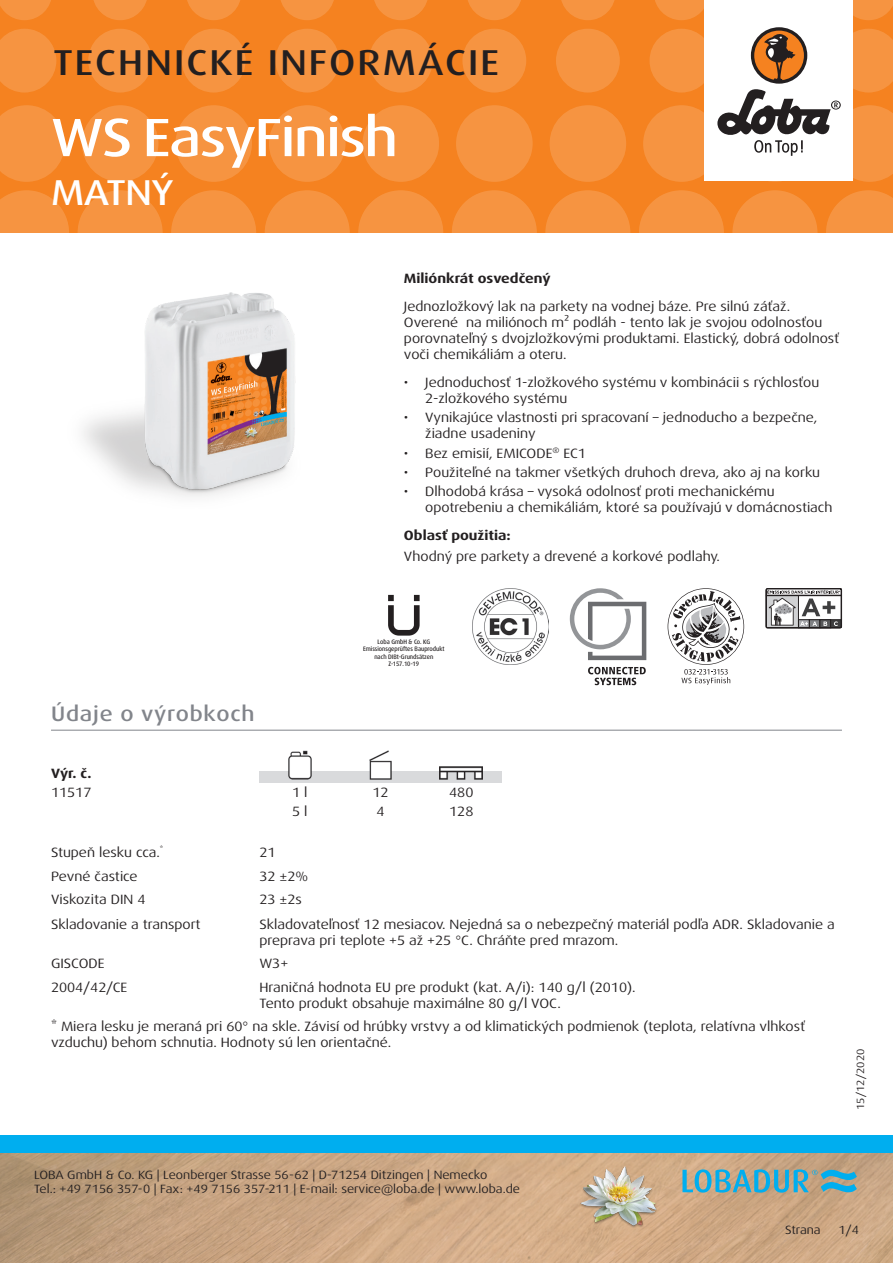
<style>
.page{position:relative;width:893px;height:1263px;background:#fff}
.page>*{position:absolute;margin:0;border:0;box-sizing:border-box;transform-origin:0 0}
.t1{font:500 expanded 54px "Dax Pro";letter-spacing:-.025em;color:#fff}
.t2{font:500 expanded 36px "Dax Pro";letter-spacing:.06em;color:#231f20}
.t3{font:500 expanded 36px "Dax Pro";letter-spacing:-.015em;color:#fff}
.Titel_grau{font:500 expanded 21px "Dax Pro";letter-spacing:.04em;color:#82858b}
.Text{font:expanded 13.5px/16.2px "Dax Pro";color:#231f20}
.Text_Bold{font:700 expanded 13.5px "Dax Pro";color:#231f20}
.Text_zentriert{font:expanded 13.5px "Dax Pro";color:#231f20}
.t4{font:expanded 12px/14.4px "Dax Pro";color:#231f20}
.t5{font:expanded 10.5px "Dax Pro";color:#231f20}
.DIBT{font:500 expanded 6.45px/7.5px "Dax Pro";color:#231f20;text-align:center;scale:.82 1}
</style>
<div class="page">
<div style="left:0;top:0;width:893px;height:233px;background:#f58220"></div>
<svg style="left:0;top:190px;width:69px;height:43px"></svg>
<svg style="left:78px;top:190px;width:85px;height:85px;fill:#f69441"></svg>
<svg style="left:171px;top:190px;width:85px;height:85px;fill:#f69441"></svg>
<svg style="left:265px;top:190px;width:85px;height:85px;fill:#f69441"></svg>
<svg style="left:358px;top:190px;width:85px;height:85px;fill:#f69441"></svg>
<svg style="left:545px;top:190px;width:85px;height:85px;fill:#f69441"></svg>
<svg style="left:452px;top:190px;width:85px;height:85px;fill:#f69441"></svg>
<svg style="left:732px;top:190px;width:85px;height:85px;fill:#f69441"></svg>
<svg style="left:639px;top:190px;width:85px;height:85px;fill:#f69441"></svg>
<svg style="left:826px;top:190px;width:67px;height:43px"></svg>
<svg style="left:0;top:105px;width:65px;height:77px"></svg>
<svg style="left:82px;top:105px;width:76px;height:77px"></svg>
<svg style="left:175px;top:105px;width:77px;height:77px"></svg>
<svg style="left:269px;top:105px;width:76px;height:77px"></svg>
<svg style="left:456px;top:105px;width:77px;height:77px"></svg>
<svg style="left:362px;top:105px;width:77px;height:77px"></svg>
<svg style="left:550px;top:105px;width:76px;height:77px"></svg>
<svg style="left:0;top:29px;width:56px;height:63px"></svg>
<svg style="left:182px;top:29px;width:64px;height:63px"></svg>
<svg style="left:88px;top:29px;width:64px;height:63px"></svg>
<svg style="left:275px;top:29px;width:64px;height:63px"></svg>
<svg style="left:462px;top:29px;width:64px;height:63px"></svg>
<svg style="left:369px;top:29px;width:64px;height:63px"></svg>
<svg style="left:556px;top:29px;width:64px;height:63px"></svg>
<svg style="left:0;top:0;width:51px;height:20px"></svg>
<svg style="left:187px;top:0;width:53px;height:20px"></svg>
<svg style="left:468px;top:0;width:53px;height:20px"></svg>
<svg style="left:655px;top:0;width:49px;height:20px"></svg>
<svg style="left:93px;top:0;width:54px;height:20px"></svg>
<svg style="left:374px;top:0;width:54px;height:20px"></svg>
<svg style="left:281px;top:0;width:53px;height:20px"></svg>
<svg style="left:561px;top:0;width:54px;height:20px"></svg>
<svg style="left:853px;top:0;width:40px;height:20px"></svg>
<img style="left:0;top:1152px;width:893px;height:111px">
<div style="left:0;top:1135px;width:893px;height:17px;background:#00aeef"></div>
<div style="left:704px;top:0;width:149px;height:181px;background:#fff"></div>
<svg style="left:643px;top:29px;width:250px;height:153px"></svg>
<img style="left:578px;top:1161px;width:82px;height:81px">
<svg style="left:682px;top:1169px;width:175px;height:24px;background:#75a8ae"></svg>
<hr style="left:51px;top:730px;width:791px;height:1px;background:#82858b">
<img style="left:259px;top:750px;width:243px;height:22px">
<img style="left:259px;top:772px;width:243px;height:10px">
<img style="left:83px;top:272px;width:239px;height:225px">
<svg style="left:388px;top:595px;width:32px;height:41px"></svg>
<img style="left:472px;top:588px;width:77px;height:77px">
<svg style="left:588px;top:667px;width:58px;height:18px"></svg>
<svg style="left:570px;top:588px;width:76px;height:72px"></svg>
<svg style="left:668px;top:588px;width:76px;height:97px"></svg>
<svg style="left:766px;top:588px;width:76px;height:40px"></svg>
<h2 class="t2" style="left:53px;top:40px;width:447px">TECHNICKÉ INFORMÁCIE</h2>
<p class="t1" style="left:51px;top:103px;width:348px">WS EasyFinish</p>
<h2 class="t3" style="left:51px;top:169px;width:124px">MATNÝ</h2>
<p class="Titel_grau" style="left:51px;top:701px;width:205px">Údaje o výrobkoch</p>
<p class="Text_Bold" style="left:404px;top:269px;width:148px">Miliónkrát osvedčený</p>
<p class="Text" style="left:404px;top:298px;width:437px">Jednozložkový lak na parkety na vodnej báze. Pre silnú záťaž.<br>Overené na miliónoch m² podláh - tento lak je svojou odolnosťou porovnateľný s dvojzložkovými produktami. Elastický, dobrá odolnosť voči chemikáliám a oteru.</p>
<p class="Text" style="left:425px;top:374px;width:396px;text-indent:-21px">• Jednoduchosť 1-zložkového systému v kombinácii s rýchlosťou<br>2-zložkového systému</p>
<p class="Text" style="left:425px;top:410px;width:394px;text-indent:-21px">• Vynikajúce vlastnosti pri spracovaní – jednoducho a bezpečne, žiadne usadeniny</p>
<p class="Text" style="left:404px;top:445px;width:184px">• Bez emisií, EMICODE<sup>®</sup> EC1</p>
<p class="Text" style="left:404px;top:464px;width:418px">• Použiteľné na takmer všetkých druhoch dreva, ako aj na korku</p>
<p class="Text" style="left:425px;top:483px;width:409px;text-indent:-21px">• Dlhodobá krása – vysoká odolnosť proti mechanickému opotrebeniu a chemikáliám, ktoré sa používajú v domácnostiach</p>
<p class="Text_Bold" style="left:404px;top:526px;width:108px">Oblasť použitia:</p>
<p class="Text" style="left:404px;top:548px;width:318px">Vhodný pre parkety a drevené a korkové podlahy.</p>
<p class="DIBT" style="left:363px;top:638px;width:101px">Loba GmbH &amp; Co. KG<br>Emissionsgeprüftes Bauprodukt nach DIBt-Grundsätzen<br>Z-157.10-19</p>
<p class="Text_Bold" style="left:51px;top:765px;width:42px">Výr. č.</p>
<p class="Text" style="left:51px;top:785px;width:42px">11517</p>
<p class="Text_zentriert" style="left:292px;top:784px;width:17px">1 l</p>
<p class="Text_zentriert" style="left:372px;top:784px;width:18px">12</p>
<p class="Text_zentriert" style="left:449px;top:784px;width:26px">480</p>
<p class="Text_zentriert" style="left:292px;top:803px;width:17px">5 l</p>
<p class="Text_zentriert" style="left:377px;top:803px;width:10px">4</p>
<p class="Text_zentriert" style="left:449px;top:803px;width:26px">128</p>
<p class="Text" style="left:51px;top:844px;width:114px">Stupeň lesku cca.<sup>*</sup></p>
<p class="Text" style="left:259px;top:844px;width:18px">21</p>
<p class="Text" style="left:51px;top:868px;width:88px">Pevné častice</p>
<p class="Text" style="left:259px;top:868px;width:50px">32 ±2%</p>
<p class="Text" style="left:51px;top:891px;width:96px">Viskozita DIN 4</p>
<p class="Text" style="left:259px;top:891px;width:44px">23 ±2s</p>
<p class="Text" style="left:51px;top:916px;width:151px">Skladovanie a transport</p>
<p class="Text" style="left:259px;top:916px;width:577px">Skladovateľnosť 12 mesiacov. Nejedná sa o nebezpečný materiál podľa ADR. Skladovanie a preprava pri teplote +5 až +25 °C. Chráňte pred mrazom.</p>
<p class="Text" style="left:51px;top:956px;width:55px">GISCODE</p>
<p class="Text" style="left:259px;top:956px;width:30px">W3+</p>
<p class="Text" style="left:51px;top:979px;width:78px">2004/42/CE</p>
<p class="Text" style="left:259px;top:979px;width:378px">Hraničná hodnota EU pre produkt (kat. A/i): 140 g/l (2010).</p>
<p class="Text" style="left:259px;top:995px;width:303px">Tento produkt obsahuje maximálne 80 g/l VOC.</p>
<p class="Text" style="left:51px;top:1018px;width:755px">* Miera lesku je meraná pri 60° na skle. Závisí od hrúbky vrstvy a od klimatických podmienok (teplota, relatívna vlhkosť vzduchu) behom schnutia. Hodnoty sú len orientačné.</p>
<p class="t4" style="left:34px;top:1167px;width:487px">LOBA GmbH &amp; Co. KG | Leonberger Strasse 56-62 | D-71254 Ditzingen | Nemecko<br>Tel.: +49 7156 357-0 | Fax: +49 7156 357-211 | E-mail: service@loba.de | www.loba.de</p>
<p class="t5" style="left:854px;top:1110px;width:63px;rotate:-90deg">15/12/2020</p>
<p class="t4" style="left:785px;top:1223px;width:37px">Strana</p>
<p class="t4" style="left:838px;top:1223px;width:22px">1/4</p>
</div>
